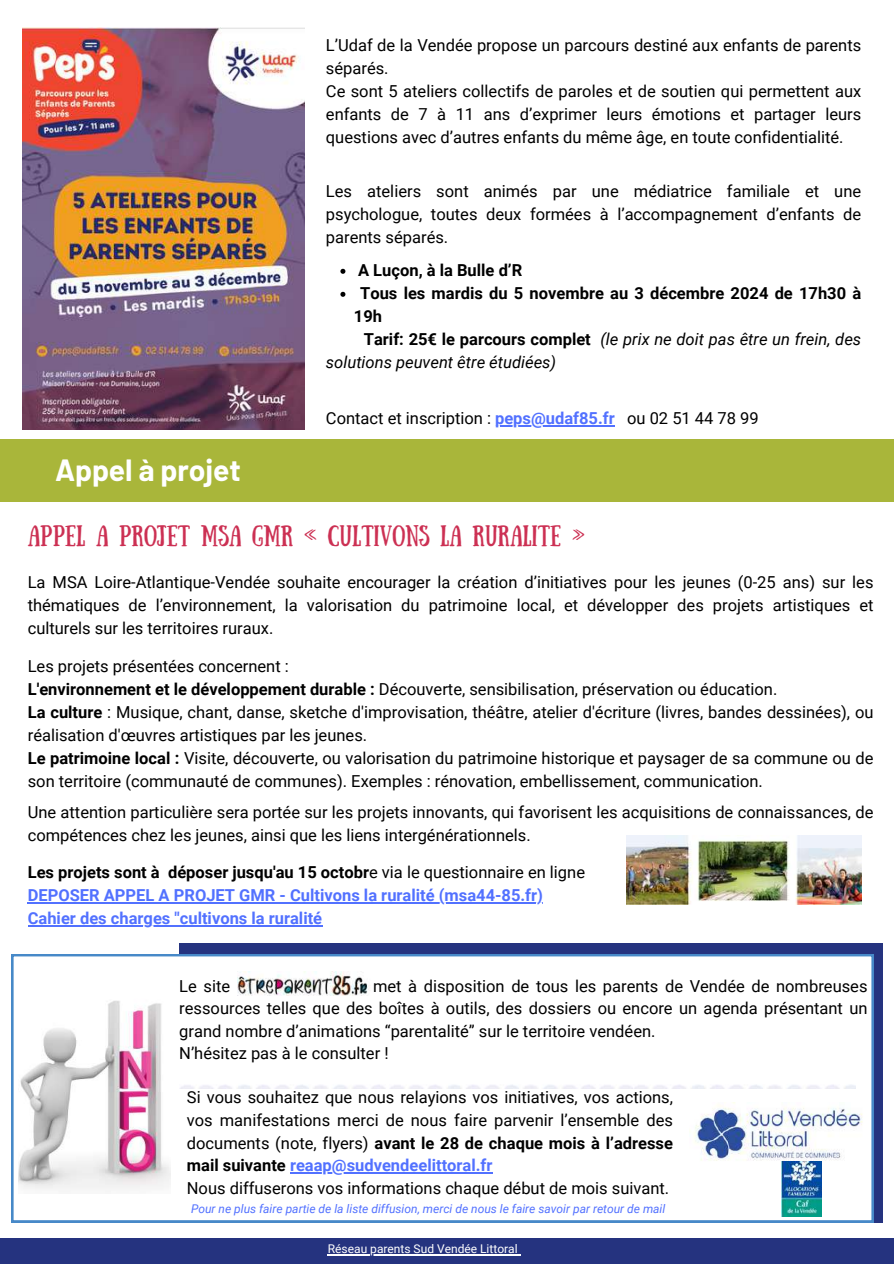
<style>
.page{position:relative;width:894px;height:1264px;background:#fff}
.page>*{position:absolute;margin:0;border:0;box-sizing:border-box;transform-origin:0 0}
.t1{font:700 30px "Barlow";color:#fff}
.t2{font:21px "Sunday";color:#cc3053}
.t3{font:16.5px/23px "Roboto";color:#000}
.t4{font:700 16.5px/23px "Roboto";color:#5271ff}
.t5{font:italic 16.5px "Roboto";color:#000}
.t6{font:700 16.5px "Roboto";color:#000}
.t7{font:italic 12px "Roboto";color:#5271ff}
.t8{font:12px "Roboto";color:#fff}
.s1{font-weight:700;font-style:normal}
.s2{font-weight:700;color:#5271ff}
.s3{font-weight:700}
.s4{color:#000}
.s5{font-weight:400;color:#000}
.s6{color:#4789c8}
</style>
<div class="page">
<div style="left:0;top:1237px;width:893px;height:26px;background:#25337f"></div>
<hr style="left:328px;top:1254px;width:190px;height:1px;background:#fff">
<img style="left:626px;top:835px;width:234px;height:69px">
<div style="left:179px;top:942px;width:703px;height:280px;background:#25337f"></div>
<div style="left:11px;top:954px;width:862px;height:267px;background:#fff"></div>
<img style="left:18px;top:988px;width:152px;height:205px">
<hr style="left:290px;top:1172px;width:202px;height:1px;background:#5271ff">
<img style="left:238px;top:971px;width:133px;height:24px">
<img style="left:179px;top:1072px;width:210px;height:16px">
<img style="left:389px;top:1072px;width:210px;height:16px">
<img style="left:599px;top:1072px;width:34px;height:16px">
<img style="left:633px;top:1072px;width:221px;height:16px">
<img style="left:689px;top:1102px;width:181px;height:62px">
<img style="left:781px;top:1161px;width:39px;height:55px">
<div style="left:0;top:439px;width:893px;height:62px;background:#a9b63a"></div>
<hr style="left:28px;top:902px;width:515px;height:1px;background:#5271ff">
<hr style="left:28px;top:925px;width:294px;height:1px;background:#5271ff">
<img style="left:22px;top:28px;width:283px;height:401px">
<svg style="left:340px;top:269px;width:5px;height:5px"></svg>
<svg style="left:340px;top:292px;width:5px;height:5px"></svg>
<hr style="left:495px;top:425px;width:119px;height:2px;background:#5271ff">
<p class="t3" style="left:326px;top:34px;width:536px">L’Udaf de la Vendée propose un parcours destiné aux enfants de parents séparés.<br>Ce sont 5 ateliers collectifs de paroles et de soutien qui permettent aux enfants de 7 à 11 ans d’exprimer leurs émotions et partager leurs questions avec d’autres enfants du même âge, en toute confidentialité.</p>
<p class="t3" style="left:326px;top:180px;width:536px;text-align:justify">Les ateliers sont animés par une médiatrice familiale et une psychologue, toutes deux formées à l’accompagnement d’enfants de parents séparés.</p>
<p class="t6" style="left:358px;top:261px;width:166px">A Luçon, à la Bulle d’R</p>
<p class="t6" style="left:360px;top:284px;width:502px">Tous les mardis du 5 novembre au 3 décembre 2024 de 17h30 à</p>
<p class="t6" style="left:354px;top:307px;width:30px">19h</p>
<p class="t5" style="left:364px;top:330px;width:498px"><span class="s1">Tarif: 25€ le parcours complet</span> (le prix ne doit pas être un frein, des</p>
<p class="t5" style="left:326px;top:353px;width:232px">solutions peuvent être étudiées)</p>
<p class="t3" style="left:326px;top:407px;width:434px">Contact et inscription : <span class="s2">peps@udaf85.fr</span> ou 02 51 44 78 99</p>
<h1 class="t1" style="left:55px;top:451px;width:187px">Appel à projet</h1>
<p class="t2" style="left:28px;top:521px;width:558px">APPEL A PROJET MSA GMR « CULTIVONS LA RURALITE »</p>
<p class="t3" style="left:28px;top:571px;width:847px;text-align:justify">La MSA Loire-Atlantique-Vendée souhaite encourager la création d’initiatives pour les jeunes (0-25 ans) sur les thématiques de l’environnement, la valorisation du patrimoine local, et développer des projets artistiques et culturels sur les territoires ruraux.</p>
<p class="t3" style="left:28px;top:654px;width:847px">Les projets présentées concernent :<br><span class="s3">L'environnement et le développement durable :</span> Découverte, sensibilisation, préservation ou éducation.<br><span class="s3">La culture</span> : Musique, chant, danse, sketche d'improvisation, théâtre, atelier d'écriture (livres, bandes dessinées), ou réalisation d'œuvres artistiques par les jeunes.<br><span class="s3">Le patrimoine local :</span> Visite, découverte, ou valorisation du patrimoine historique et paysager de sa commune ou de son territoire (communauté de communes). Exemples : rénovation, embellissement, communication.</p>
<p class="t3" style="left:28px;top:800px;width:847px">Une attention particulière sera portée sur les projets innovants, qui favorisent les acquisitions de connaissances, de compétences chez les jeunes, ainsi que les liens intergénérationnels.</p>
<p class="t4" style="left:28px;top:861px;width:558px"><span class="s4">Les projets sont à déposer jusqu'au 15 octobr</span><span class="s5">e via le questionnaire en ligne<br></span>DEPOSER APPEL A PROJET GMR - Cultivons la ruralité (msa44-85.fr)<br>Cahier des charges "cultivons la ruralité</p>
<p class="t3" style="left:179px;top:974px;width:689px;line-height:22.5px">Le site <span class="s6">Etre parents 85</span> met à disposition de tous les parents de Vendée de nombreuses ressources telles que des boîtes à outils, des dossiers ou encore un agenda présentant un grand nombre d’animations “parentalité” sur le territoire vendéen.<br>N’hésitez pas à le consulter !</p>
<p class="t3" style="left:187px;top:1086px;width:487px;line-height:22.5px">Si vous souhaitez que nous relayions vos initiatives, vos actions, vos manifestations merci de nous faire parvenir l’ensemble des documents (note, flyers) <span class="s3">avant le 28 de chaque mois à l’adresse mail suivante</span> <span class="s2">reaap@sudvendeelittoral.fr<br></span>Nous diffuserons vos informations chaque début de mois suivant.</p>
<p class="t7" style="left:191px;top:1201px;width:475px">Pour ne plus faire partie de la liste diffusion, merci de nous le faire savoir par retour de mail</p>
<p class="t8" style="left:328px;top:1242px;width:191px">Réseau parents Sud Vendée Littoral</p>
</div>
